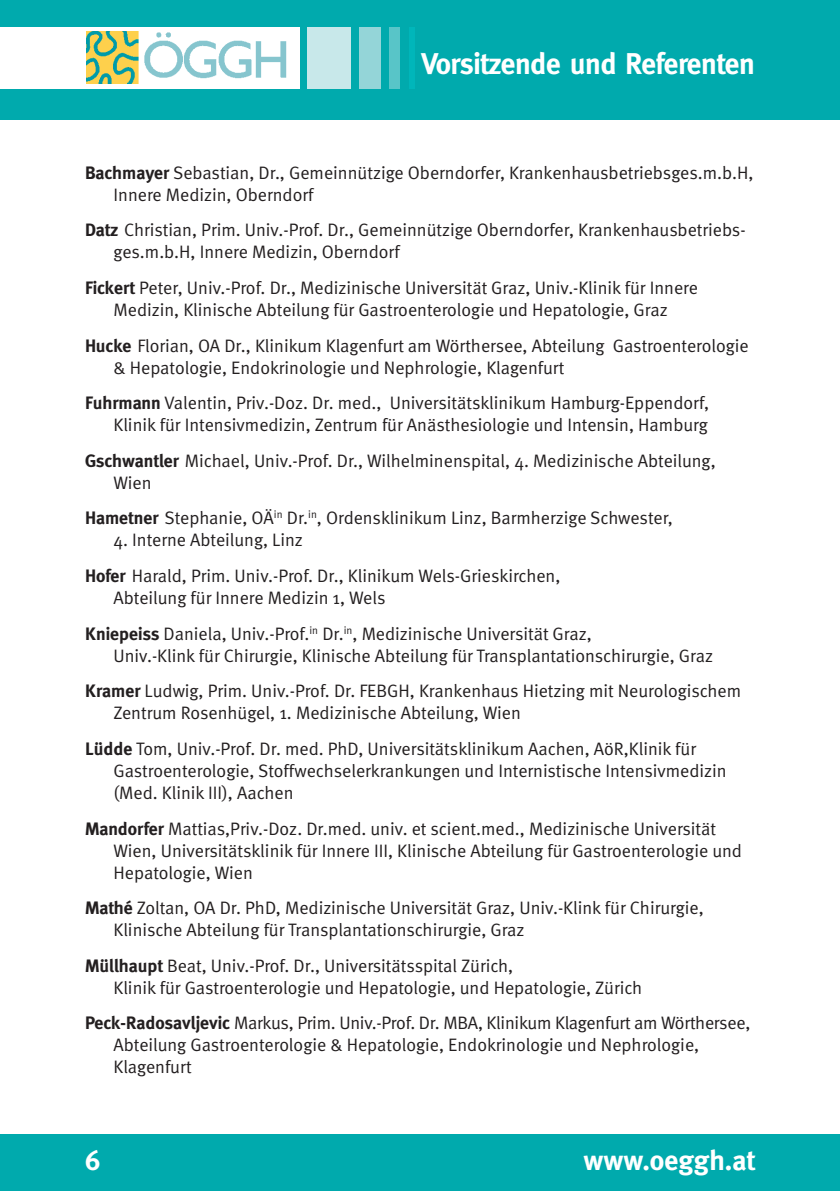
<style>
.page{position:relative;width:840px;height:1191px;background:#fff}
.page>*{position:absolute;margin:0;border:0;box-sizing:border-box;transform-origin:0 0}
.t1{font:700 30px "Meta";letter-spacing:-.015em;color:#fff}
.t2{font:700 28px "Meta";color:#fff}
.t3{font:18px/22px "Meta Normal";color:#231f20}
.s1{font-family:"Meta";font-weight:700}
</style>
<div class="page">
<div style="left:0;top:0;width:839px;height:119px;background:#00aaad"></div>
<div style="left:0;top:1134px;width:839px;height:57px;background:#00aaad"></div>
<div style="left:0;top:27px;width:299px;height:61px;background:#fff"></div>
<div style="left:307px;top:27px;width:43px;height:61px;background:#c8e8ea"></div>
<div style="left:359px;top:27px;width:21px;height:61px;background:#94d5d8"></div>
<div style="left:389px;top:27px;width:11px;height:61px;background:#58c5c8"></div>
<div style="left:408px;top:27px;width:6px;height:61px;background:#00b6ba"></div>
<img style="left:86px;top:31px;width:201px;height:53px">
<h1 class="t1" style="left:421px;top:52px;width:335px">Vorsitzende und Referenten</h1>
<p class="t3" style="left:113px;top:163px;width:641px;text-indent:-28px"><span class="s1">Bachmayer</span> Sebastian, Dr., Gemeinnützige Oberndorfer, Krankenhausbetriebsges.m.b.H,<br>Innere Medizin, Oberndorf</p>
<p class="t3" style="left:113px;top:220px;width:633px;text-indent:-28px"><span class="s1">Datz</span> Christian, Prim. Univ.-Prof. Dr., Gemeinnützige Oberndorfer, Krankenhausbetriebs&shy;ges.m.b.H, Innere Medizin, Oberndorf</p>
<p class="t3" style="left:85px;top:278px;width:614px;text-align:center"><span class="s1">Fickert</span> Peter, Univ.-Prof. Dr., Medizinische Universität Graz, Univ.-Klinik für Innere<br>Medizin, Klinische Abteilung für Gastroenterologie und Hepatologie, Graz</p>
<p class="t3" style="left:113px;top:335px;width:636px;text-indent:-28px"><span class="s1">Hucke</span> Florian, OA Dr., Klinikum Klagenfurt am Wörthersee, Abteilung Gastroenterologie &amp; Hepatologie, Endokrinologie und Nephrologie, Klagenfurt</p>
<p class="t3" style="left:85px;top:393px;width:625px;text-align:right"><span class="s1">Fuhrmann</span> Valentin, Priv.-Doz. Dr. med., Universitätsklinikum Hamburg-Eppendorf,<br>Klinik für Intensivmedizin, Zentrum für Anästhesiologie und Intensin, Hamburg</p>
<p class="t3" style="left:113px;top:451px;width:603px;text-indent:-28px"><span class="s1">Gschwantler</span> Michael, Univ.-Prof. Dr., Wilhelminenspital, 4. Medizinische Abteilung,<br>Wien</p>
<p class="t3" style="left:85px;top:508px;width:589px"><span class="s1">Hametner</span> Stephanie, OÄ<sup>in</sup> Dr.<sup>in</sup>, Ordensklinikum Linz, Barmherzige Schwester,</p>
<p class="t3" style="left:85px;top:523px;width:476px;line-height:35.6px;text-indent:28px">4. Interne Abteilung, Linz<br><span class="s1">Hofer</span> Harald, Prim. Univ.-Prof. Dr., Klinikum Wels-Grieskirchen,</p>
<p class="t3" style="left:85px;top:581px;width:508px;line-height:35.6px;text-indent:28px">Abteilung für Innere Medizin 1, Wels<br><span class="s1">Kniepeiss</span> Daniela, Univ.-Prof.<sup>in</sup> Dr.<sup>in</sup>, Medizinische Universität Graz,</p>
<p class="t3" style="left:85px;top:639px;width:657px;line-height:35.6px;text-align:center">Univ.-Klink für Chirurgie, Klinische Abteilung für Transplantationschirurgie, Graz<br><span class="s1">Kramer</span> Ludwig, Prim. Univ.-Prof. Dr. FEBGH, Krankenhaus Hietzing mit Neurologischem</p>
<p class="t3" style="left:85px;top:696px;width:612px;line-height:35.6px;text-indent:28px">Zentrum Rosenhügel, 1. Medizinische Abteilung, Wien<br><span class="s1">Lüdde</span> Tom, Univ.-Prof. Dr. med. PhD, Universitätsklinikum Aachen, AöR,Klinik für</p>
<p class="t3" style="left:113px;top:761px;width:614px">Gastroenterologie, Stoffwechselerkrankungen und Internistische Intensivmedizin (Med. Klinik III), Aachen</p>
<p class="t3" style="left:113px;top:818px;width:629px;text-indent:-28px"><span class="s1">Mandorfer</span> Mattias,Priv.-Doz. Dr.med. univ. et scient.med., Medizinische Universität<br>Wien, Universitätsklinik für Innere III, Klinische Abteilung für Gastroenterologie und<br>Hepatologie, Wien</p>
<p class="t3" style="left:113px;top:898px;width:591px;text-indent:-28px"><span class="s1">Mathé</span> Zoltan, OA Dr. PhD, Medizinische Universität Graz, Univ.-Klink für Chirurgie,<br>Klinische Abteilung für Transplantationschirurgie, Graz</p>
<p class="t3" style="left:113px;top:956px;width:530px;text-indent:-28px"><span class="s1">Müllhaupt</span> Beat, Univ.-Prof. Dr., Universitätsspital Zürich,<br>Klinik für Gastroenterologie und Hepatologie, und Hepatologie, Zürich</p>
<p class="t3" style="left:113px;top:1013px;width:638px;text-indent:-28px"><span class="s1">Peck-Radosavljevic</span> Markus, Prim. Univ.-Prof. Dr. MBA, Klinikum Klagenfurt am Wörthersee,<br>Abteilung Gastroenterologie &amp; Hepatologie, Endokrinologie und Nephrologie,<br>Klagenfurt</p>
<h2 class="t2" style="left:85px;top:1149px;width:16px">6</h2>
<h2 class="t2" style="left:583px;top:1149px;width:173px">www.oeggh.at</h2>
</div>
